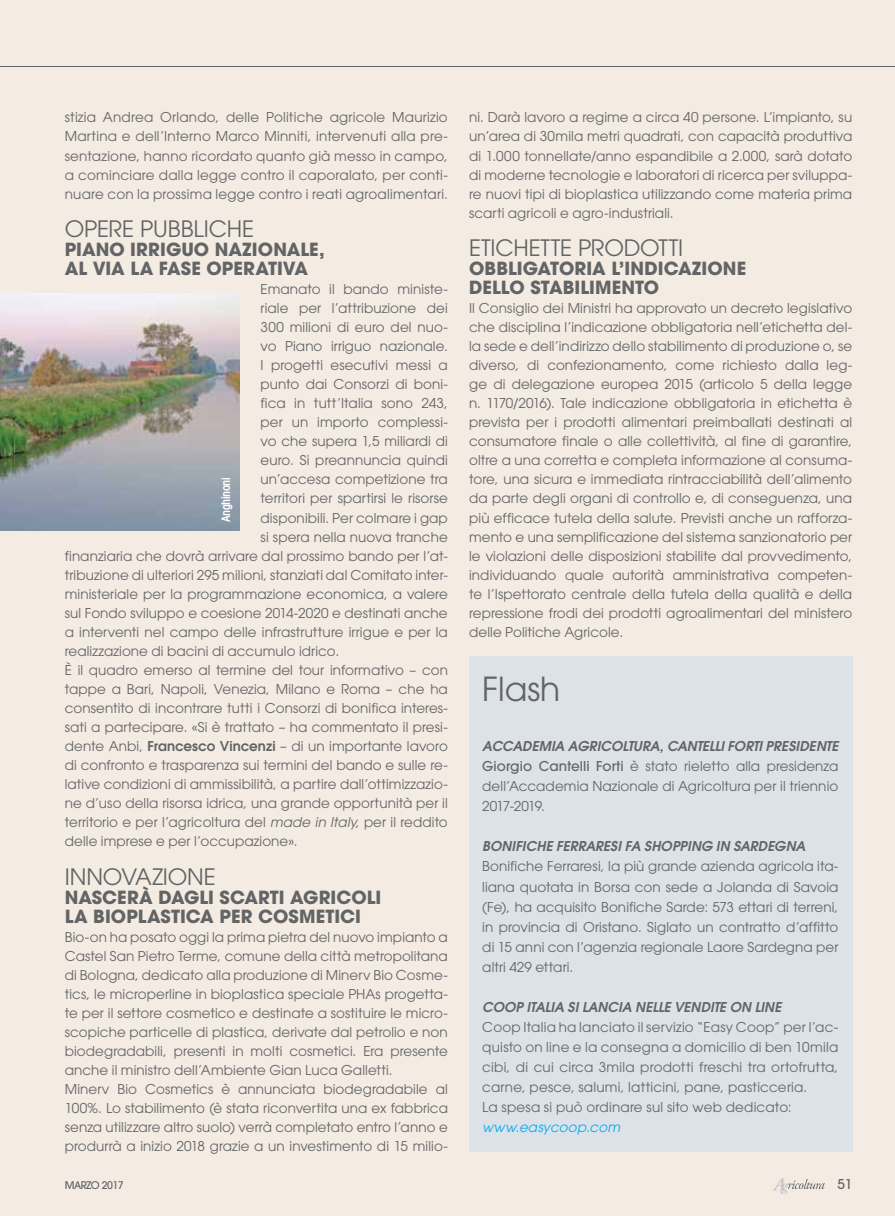
<style>
.page{position:relative;width:895px;height:1216px;background:#fff}
.page>*{position:absolute;margin:0;border:0;box-sizing:border-box;transform-origin:0 0}
.t1{font:33px "Avant Garde";color:#636466}
.t2{font:22.5px "Avant Garde";letter-spacing:-.01em;color:#636466}
.t3{font:700 18px/19px "Avant Garde";letter-spacing:.005em;color:#636466}
.t4{font:13.5px/19px "Avant Garde";letter-spacing:.005em;color:#636466;text-align:justify}
.t5{font:italic 600 13.5px "Avant Garde";color:#636466}
.t6{font:italic 13.5px "Avant Garde";letter-spacing:.01em;color:#00aeef}
.t7{font:500 13.5px "Avant Garde";color:#636466}
.t8{font:600 condensed 12px "Avant Garde";letter-spacing:-.03em;color:#fff}
.t9{font:500 10.5px "Avant Garde";letter-spacing:-.045em;color:#636466}
.s1{font-weight:600}
.s2{font-style:italic}
.s3{font-weight:600;font-style:italic}
.s4{font-weight:500}
</style>
<div class="page">
<div style="left:0;top:0;width:894px;height:1216px;background:#f4ece3"></div>
<hr style="left:0;top:66px;width:894px;height:1px;background:#636466">
<svg style="left:772px;top:1178px;width:52px;height:16px"></svg>
<img style="left:1px;top:294px;width:238px;height:237px">
<div style="left:469px;top:656px;width:382px;height:495px;background:#dde2e8"></div>
<p class="t4" style="left:65px;top:109px;width:384px">stizia Andrea Orlando, delle Politiche agricole Maurizio Martina e dell’Interno Marco Minniti, intervenuti alla pre&shy;sentazione, hanno ricordato quanto già messo in campo, a cominciare dalla legge contro il caporalato, per conti&shy;nuare con la prossima legge contro i reati agroalimentari.</p>
<h2 class="t2" style="left:65px;top:220px;width:191px">OPERE PUBBLICHE</h2>
<h3 class="t3" style="left:65px;top:241px;width:261px">PIANO IRRIGUO NAZIONALE,<br>AL VIA LA FASE OPERATIVA</h3>
<p class="t4" style="left:260px;top:281px;width:189px">Emanato il bando ministe-</p>
<p class="t4" style="left:260px;top:300px;width:189px">riale per l’attribuzione dei</p>
<p class="t4" style="left:260px;top:319px;width:189px">300 milioni di euro del nuo-</p>
<p class="t4" style="left:260px;top:338px;width:189px">vo Piano irriguo nazionale.</p>
<p class="t4" style="left:260px;top:357px;width:189px">I progetti esecutivi messi a</p>
<p class="t4" style="left:260px;top:376px;width:189px">punto dai Consorzi di boni-</p>
<p class="t4" style="left:260px;top:395px;width:189px">fica in tutt’Italia sono 243,</p>
<p class="t4" style="left:260px;top:414px;width:189px">per un importo complessi-</p>
<p class="t4" style="left:260px;top:433px;width:189px">vo che supera 1,5 miliardi di</p>
<p class="t4" style="left:260px;top:452px;width:189px">euro. Si preannuncia quindi</p>
<p class="t4" style="left:260px;top:471px;width:189px">un’accesa competizione tra</p>
<p class="t4" style="left:260px;top:490px;width:189px">territori per spartirsi le risorse</p>
<p class="t4" style="left:260px;top:509px;width:189px">disponibili. Per colmare i gap</p>
<p class="t4" style="left:260px;top:528px;width:189px">si spera nella nuova tranche</p>
<p class="t4" style="left:65px;top:547px;width:384px">finanziaria che dovrà arrivare dal prossimo bando per l’at-</p>
<p class="t4" style="left:65px;top:566px;width:384px">tribuzione di ulteriori 295 milioni, stanziati dal Comitato inter-</p>
<p class="t4" style="left:65px;top:585px;width:384px">ministeriale per la programmazione economica, a valere</p>
<p class="t4" style="left:65px;top:604px;width:384px">sul Fondo sviluppo e coesione 2014-2020 e destinati anche</p>
<p class="t4" style="left:65px;top:624px;width:384px">a interventi nel campo delle infrastrutture irrigue e per la</p>
<p class="t4" style="left:65px;top:643px;width:276px">realizzazione di bacini di accumulo idrico.</p>
<p class="t4" style="left:65px;top:662px;width:384px">È il quadro emerso al termine del tour informativo – con</p>
<p class="t4" style="left:65px;top:681px;width:384px">tappe a Bari, Napoli, Venezia, Milano e Roma – che ha</p>
<p class="t4" style="left:65px;top:700px;width:384px">consentito di incontrare tutti i Consorzi di bonifica interes-</p>
<p class="t4" style="left:65px;top:719px;width:384px">sati a partecipare. «Si è trattato – ha commentato il presi-</p>
<p class="t4" style="left:65px;top:738px;width:384px">dente Anbi, <span class="s1">Francesco Vincenzi</span> – di un importante lavoro</p>
<p class="t4" style="left:65px;top:757px;width:384px">di confronto e trasparenza sui termini del bando e sulle re-</p>
<p class="t4" style="left:65px;top:776px;width:384px">lative condizioni di ammissibilità, a partire dall’ottimizzazio-</p>
<p class="t4" style="left:65px;top:795px;width:384px">ne d’uso della risorsa idrica, una grande opportunità per il</p>
<p class="t4" style="left:65px;top:814px;width:384px">territorio e per l’agricoltura del <span class="s2">made in Italy</span>, per il reddito</p>
<p class="t4" style="left:65px;top:833px;width:234px">delle imprese e per l’occupazione».</p>
<h2 class="t2" style="left:65px;top:868px;width:153px">INNOVAZIONE</h2>
<h3 class="t3" style="left:65px;top:889px;width:318px">NASCERÀ DAGLI SCARTI AGRICOLI<br>LA BIOPLASTICA PER COSMETICI</h3>
<p class="t4" style="left:65px;top:928px;width:384px;text-align:left">Bio-on ha posato oggi la prima pietra del nuovo impianto a Castel San Pietro Terme, comune della città metropolitana di Bologna, dedicato alla produzione di Minerv Bio Cosme&shy;tics, le microperline in bioplastica speciale PHAs progetta&shy;te per il settore cosmetico e destinate a sostituire le micro&shy;scopiche particelle di plastica, derivate dal petrolio e non biodegradabili, presenti in molti cosmetici. Era presente anche il ministro dell’Ambiente Gian Luca Galletti.<br>Minerv Bio Cosmetics è annunciata biodegradabile al 100%. Lo stabilimento (è stata riconvertita una ex fabbrica senza utilizzare altro suolo) verrà completato entro l’anno e produrrà a inizio 2018 grazie a un investimento di 15 milio-</p>
<p class="t8" style="left:221px;top:522px;width:47px;rotate:-90deg">Anghinoni</p>
<p class="t4" style="left:469px;top:109px;width:384px">ni. Darà lavoro a regime a circa 40 persone. L’impianto, su un’area di 30mila metri quadrati, con capacità produttiva di 1.000 tonnellate/anno espandibile a 2.000, sarà dotato di moderne tecnologie e laboratori di ricerca per sviluppa&shy;re nuovi tipi di bioplastica utilizzando come materia prima scarti agricoli e agro-industriali.</p>
<h2 class="t2" style="left:469px;top:239px;width:215px">ETICHETTE PRODOTTI</h2>
<h3 class="t3" style="left:469px;top:260px;width:278px">OBBLIGATORIA L’INDICAZIONE<br>DELLO STABILIMENTO</h3>
<p class="t4" style="left:469px;top:300px;width:384px">Il Consiglio dei Ministri ha approvato un decreto legislativo che disciplina l’indicazione obbligatoria nell’etichetta del&shy;la sede e dell’indirizzo dello stabilimento di produzione o, se diverso, di confezionamento, come richiesto dalla leg&shy;ge di delegazione europea 2015 (articolo 5 della legge n. 1170/2016). Tale indicazione obbligatoria in etichetta è prevista per i prodotti alimentari preimballati destinati al consumatore finale o alle collettività, al fine di garantire, oltre a una corretta e completa informazione al consuma&shy;tore, una sicura e immediata rintracciabilità dell’alimento da parte degli organi di controllo e, di conseguenza, una più efficace tutela della salute. Previsti anche un rafforza&shy;mento e una semplificazione del sistema sanzionatorio per le violazioni delle disposizioni stabilite dal provvedimento, individuando quale autorità amministrativa competen&shy;te l’Ispettorato centrale della tutela della qualità e della repressione frodi dei prodotti agroalimentari del ministero delle Politiche Agricole.</p>
<h1 class="t1" style="left:482px;top:676px;width:80px">Flash</h1>
<p class="t4" style="left:482px;top:737px;width:357px;line-height:20.1px"><span class="s3">ACCADEMIA AGRICOLTURA, CANTELLI FORTI PRESIDENTE </span><span class="s4">Giorgio Cantelli Forti</span> è stato rieletto alla presidenza dell’Accademia Nazionale di Agricoltura per il triennio 2017-2019.</p>
<p class="t5" style="left:482px;top:841px;width:324px">BONIFICHE FERRARESI FA SHOPPING IN SARDEGNA</p>
<p class="t4" style="left:482px;top:858px;width:357px;line-height:20.1px">Bonifiche Ferraresi, la più grande azienda agricola ita&shy;liana quotata in Borsa con sede a Jolanda di Savoia (Fe), ha acquisito Bonifiche Sarde: 573 ettari di terreni, in provincia di Oristano. Siglato un contratto d’affitto di 15 anni con l’agenzia regionale Laore Sardegna per altri 429 ettari.</p>
<p class="t5" style="left:482px;top:1002px;width:300px">COOP ITALIA SI LANCIA NELLE VENDITE ON LINE</p>
<p class="t4" style="left:482px;top:1018px;width:357px;line-height:20.1px;text-align:left">Coop Italia ha lanciato il servizio “Easy Coop” per l’ac&shy;quisto on line e la consegna a domicilio di ben 10mila cibi, di cui circa 3mila prodotti freschi tra ortofrutta, carne, pesce, salumi, latticini, pane, pasticceria.<br>La spesa si può ordinare sul sito web dedicato:</p>
<p class="t6" style="left:482px;top:1122px;width:139px">www.easycoop.com</p>
<p class="t9" style="left:65px;top:1181px;width:60px">MARZO 2017</p>
<p class="t7" style="left:837px;top:1179px;width:16px">51</p>
</div>
